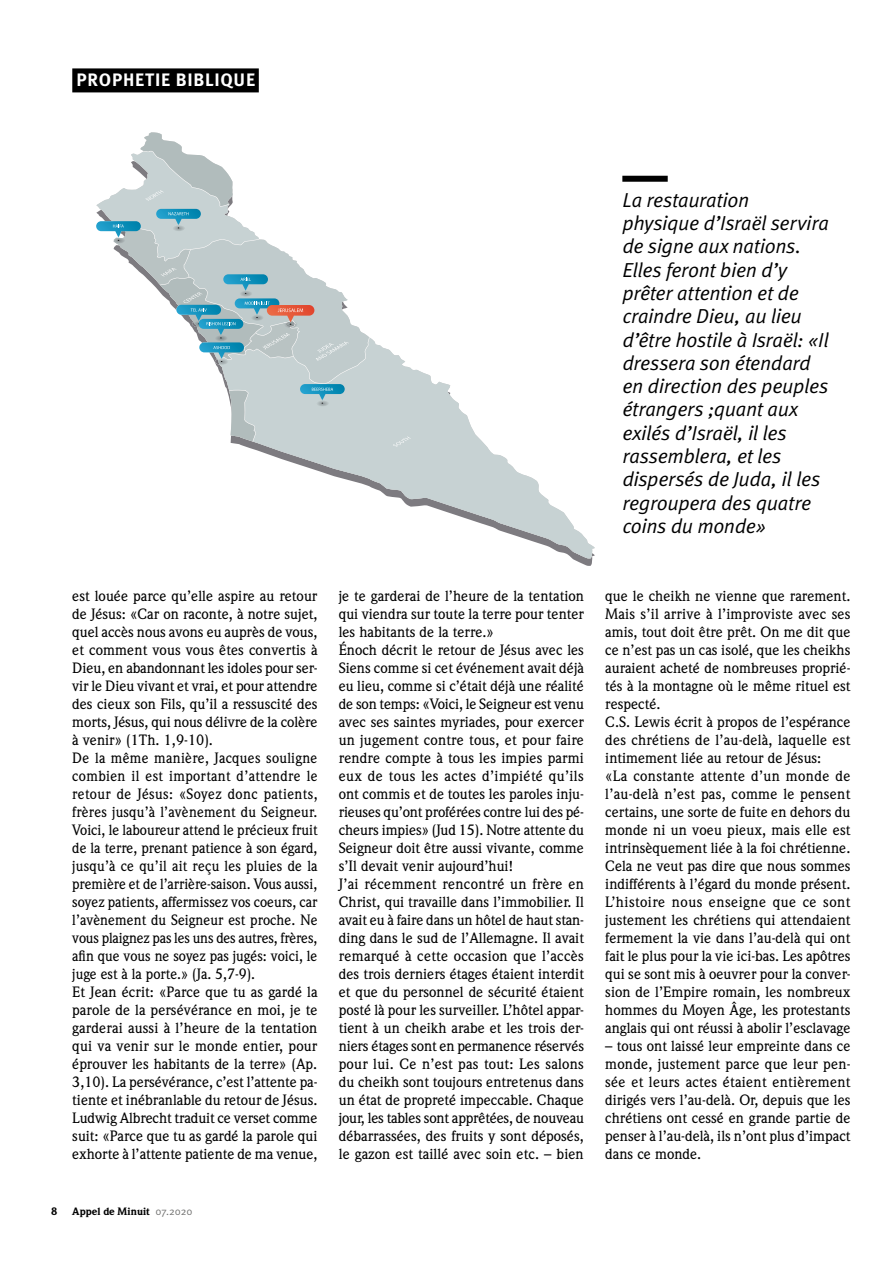
<style>
.page{position:relative;width:893px;height:1263px;background:#fff}
.page>*{position:absolute;margin:0;border:0;box-sizing:border-box;transform-origin:0 0}
.t1{font:20.25px/23.2px "Meta OT Norm Ita";letter-spacing:-.02em;color:#000}
.t2{font:700 18px "Meta OT";letter-spacing:.04em;color:#fff}
.t3{font:500 14.7px/18px "Weidemann";color:#000}
.t4{font:900 10.5px "Weidemann";letter-spacing:-.005em;color:#000}
.s1{font-family:"Meta OT Norm";font-weight:400;color:#6f6f6e}
</style>
<div class="page">
<svg style="left:230px;top:338px;width:350px;height:220px"></svg>
<svg style="left:393px;top:436px;width:18px;height:11px"></svg>
<svg style="left:96px;top:132px;width:274px;height:310px"></svg>
<div style="left:72px;top:68px;width:187px;height:24px;background:#000"></div>
<div style="left:622px;top:176px;width:46px;height:6px;background:#000"></div>
<p class="t2" style="left:77px;top:68px;width:180px">PROPHETIE BIBLIQUE</p>
<p class="t1" style="left:622px;top:188px;width:208px">La restauration physique d’Israël servira de signe aux nations.<br>Elles feront bien d’y prêter attention et de craindre Dieu, au lieu d’être hostile à Israël: «Il dressera son étendard en direction des peuples étrangers ;quant aux exilés d’Israël, il les rassemblera, et les dispersés de Juda, il les regroupera des quatre coins du monde»</p>
<p class="t3" style="left:72px;top:587px;width:247px">est louée parce qu’elle aspire au retour de Jésus: «Car on raconte, à notre sujet, quel accès nous avons eu auprès de vous, et comment vous vous êtes convertis à Dieu, en abandonnant les idoles pour ser&shy;vir le Dieu vivant et vrai, et pour attendre des cieux son Fils, qu’il a ressuscité des morts, Jésus, qui nous délivre de la colère à venir» (1Th. 1,9-10).<br>De la même manière, Jacques souligne combien il est important d’attendre le retour de Jésus: «Soyez donc patients, frères jusqu’à l’avènement du Seigneur.<br>Voici, le laboureur attend le précieux fruit de la terre, prenant patience à son égard, jusqu’à ce qu’il ait reçu les pluies de la première et de l’arrière-saison. Vous aussi, soyez patients, affermissez vos coeurs, car l’avènement du Seigneur est proche. Ne vous plaignez pas les uns des autres, frères, afin que vous ne soyez pas jugés: voici, le juge est à la porte.» (Ja. 5,7-9).<br>Et Jean écrit: «Parce que tu as gardé la parole de la persévérance en moi, je te garderai aussi à l’heure de la tentation qui va venir sur le monde entier, pour éprouver les habitants de la terre» (Ap.<br>3,10). La persévérance, c’est l’attente pa&shy;tiente et inébranlable du retour de Jésus.<br>Ludwig Albrecht traduit ce verset comme suit: «Parce que tu as gardé la parole qui exhorte à l’attente patiente de ma venue,</p>
<p class="t3" style="left:339px;top:587px;width:247px">je te garderai de l’heure de la tentation qui viendra sur toute la terre pour tenter les habitants de la terre.»<br>Énoch décrit le retour de Jésus avec les Siens comme si cet événement avait déjà eu lieu, comme si c’était déjà une réalité de son temps: «Voici, le Seigneur est venu avec ses saintes myriades, pour exercer un jugement contre tous, et pour faire rendre compte à tous les impies parmi eux de tous les actes d’impiété qu’ils ont commis et de toutes les paroles inju&shy;rieuses qu’ont proférées contre lui des pé&shy;cheurs impies» (Jud 15). Notre attente du Seigneur doit être aussi vivante, comme s’Il devait venir aujourd’hui!<br>J’ai récemment rencontré un frère en Christ, qui travaille dans l’immobilier. Il avait eu à faire dans un hôtel de haut stan&shy;ding dans le sud de l’Allemagne. Il avait remarqué à cette occasion que l’accès des trois derniers étages étaient interdit et que du personnel de sécurité étaient posté là pour les surveiller. L’hôtel appar&shy;tient à un cheikh arabe et les trois der&shy;niers étages sont en permanence réservés pour lui. Ce n’est pas tout: Les salons du cheikh sont toujours entretenus dans un état de propreté impeccable. Chaque jour, les tables sont apprêtées, de nouveau débarrassées, des fruits y sont déposés, le gazon est taillé avec soin etc. – bien</p>
<p class="t3" style="left:605px;top:587px;width:247px">que le cheikh ne vienne que rarement.<br>Mais s’il arrive à l’improviste avec ses amis, tout doit être prêt. On me dit que ce n’est pas un cas isolé, que les cheikhs auraient acheté de nombreuses proprié&shy;tés à la montagne où le même rituel est respecté.<br>C.S. Lewis écrit à propos de l’espérance des chrétiens de l’au-delà, laquelle est intimement liée au retour de Jésus:<br>«La constante attente d’un monde de l’au-delà n’est pas, comme le pensent certains, une sorte de fuite en dehors du monde ni un voeu pieux, mais elle est intrinsèquement liée à la foi chrétienne.<br>Cela ne veut pas dire que nous sommes indifférents à l’égard du monde présent.<br>L’histoire nous enseigne que ce sont justement les chrétiens qui attendaient fermement la vie dans l’au-delà qui ont fait le plus pour la vie ici-bas. Les apôtres qui se sont mis à oeuvrer pour la conver&shy;sion de l’Empire romain, les nombreux hommes du Moyen Âge, les protestants anglais qui ont réussi à abolir l’esclavage</p>
<p class="t3" style="left:605px;top:1037px;width:247px;text-align:justify">– tous ont laissé leur empreinte dans ce monde, justement parce que leur pen&shy;sée et leurs actes étaient entièrement dirigés vers l’au-delà. Or, depuis que les chrétiens ont cessé en grande partie de penser à l’au-delà, ils n’ont plus d’impact dans ce monde.</p>
<p class="t4" style="left:51px;top:1204px;width:8px">8</p>
<p class="t4" style="left:72px;top:1204px;width:122px">Appel de Minuit <span class="s1">07.2020</span></p>
</div>
